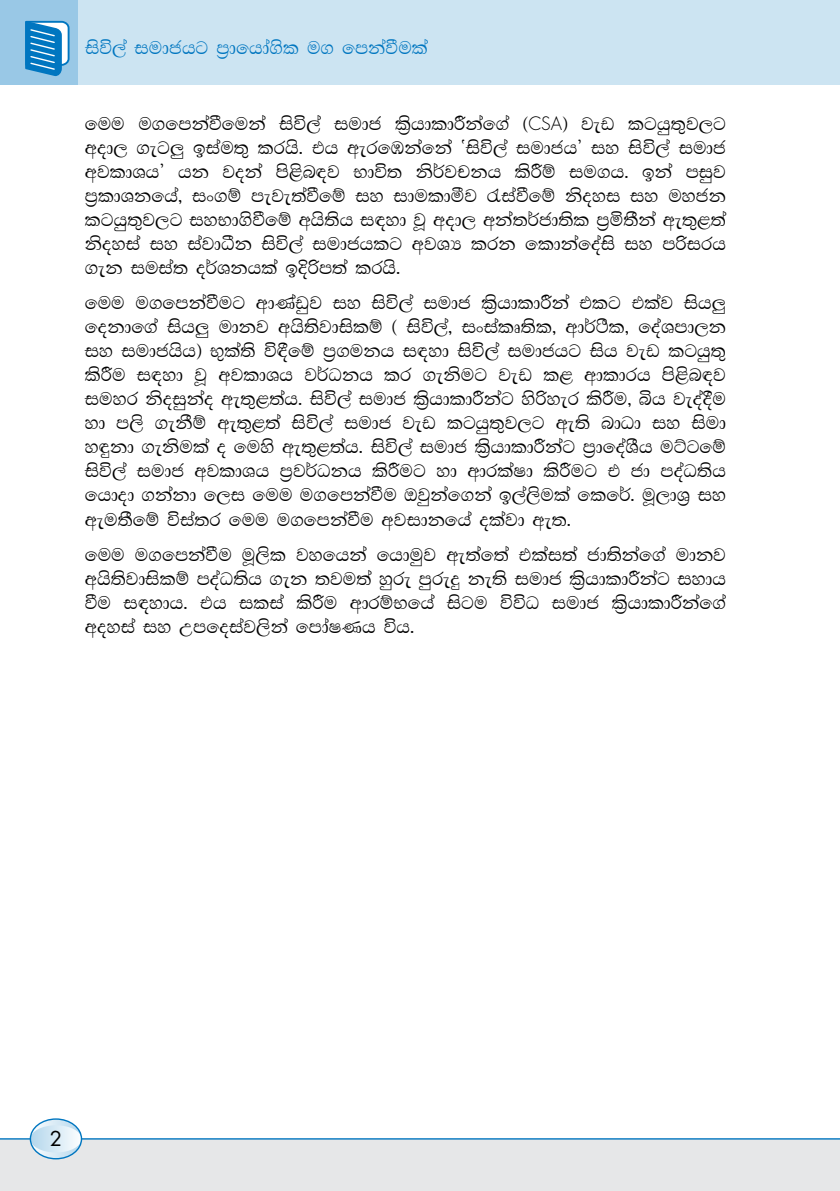
<style>
.page{position:relative;width:840px;height:1191px;background:#fff}
.page>*{position:absolute;margin:0;border:0;box-sizing:border-box;transform-origin:0 0}
.t1{font:22px/24px "FM Abhaya";letter-spacing:-.005em;color:#000;text-align:justify}
.t2{font:22px "FM Abhaya";letter-spacing:-.005em;color:#0076c0}
.t3{font:20px "Futura";color:#000}
.s1{font-family:"Futura";font-weight:300;font-size:18px}
</style>
<div class="page">
<div style="left:0;top:1139px;width:839px;height:52px;background:#e6e7e8"></div>
<hr style="left:0;top:1138px;width:839px;height:1px;background:#0076c0">
<svg style="left:30px;top:1120px;width:51px;height:38px"></svg>
<div style="left:30px;top:1118px;width:52px;height:41px;border:1px solid #0076c0;border-radius:50%"></div>
<div style="left:0;top:0;width:839px;height:85px;background:#cce4f2"></div>
<div style="left:0;top:0;width:77px;height:85px;background:#99c8e6"></div>
<svg style="left:25px;top:20px;width:45px;height:56px;background:#479cd1"></svg>
<p class="t2" style="left:85px;top:37px;width:344px">isú,a iudchg m%dfhda.sl u. fmkaùula</p>
<p class="t1" style="left:85px;top:112px;width:642px">fuu u.fmkaùfuka isú,a iudc ls%hdldÍkaf.a ^<span class="s1">CSA</span>&amp; jev lghq;=j,g wod, .eg¨ biau;= lrhs' th werfUkafka zisú,a iudchZ iy isú,a iudc wjldYhZ hk joka ms&lt;sn|j Ndú; ks¾jpkh lsÍï iu.h' bka miqj m%ldYkfha" ix.ï meje;aùfï iy iduldój /iaùfï ksoyi iy uyck lghq;=j,g iyNd.sùfï whs;sh i|yd jQwod, wka;¾cd;sl m%ñ;Ska we;=&lt;;a ksoyia iy iajdëk isú,a iudchlg wjYH lrk fldkafoaisiy mßirh .ek iuia; o¾Ykhla bÈßm;a lrhs'</p>
<p class="t1" style="left:85px;top:291px;width:642px">fuu u.fmkaùug wdKavqj iy isú,a iudc ls%hdldÍka tlg tlaj ish¨ fokdf.a ish¨ udkj whs;sjdislï ^ isú,a" ixialD;sl" wd¾:sl" foaYmd,k iy iudchsh&amp; N=la;sú£fï m%.ukh i|yd isú,a iudchg ish jev lghq;= lsÍu i|yd jQwjldYh j¾Okh lr .eksug jev l&lt; wdldrh ms&lt;sn|j iuyr ksoiqkao we;=&lt;;ah' isú,a iudc ls%hdldÍkag ysßyer lsÍu" ìh jeoa§u yd m,s.ekSï we;=&lt;;a isú,a iudc jev lghq;=j,g we;sndOd iy isud y÷kd .eksula o fuyswe;=&lt;;ah' isú,a iudc l%shdldÍkag m%dfoaYSh uÜgfï isú,a iudc wjldYh m%j¾Okh lsÍug yd wdrlaId lsÍug t cd moaO;sh fhdod .kakd f,i fuu u.fmkaùu Tjqkaf.ka b,a,sula flf¾' uQ,dY%iy weu;Sfï úia;r fuu u.fmkaùu wjidkfha olajd we;'</p>
<p class="t1" style="left:85px;top:543px;width:642px">fuu u.fmkaùu uQ,sl jyfhka fhduqj we;af;a tlai;a cd;skaf.a udkj whs;sjdislï moaO;sh .ek ;ju;a yqre mqreÿ ke;siudc l%shdldÍkag iydh ùu i|ydh' th ilia lsÍu wdrïNfha isgu úúO iudc ls%hdldÍkaf.a woyia iy Wmfoiaj,ska fmdaIKh úh'</p>
<p class="t3" style="left:50px;top:1125px;width:14px">2</p>
</div>
